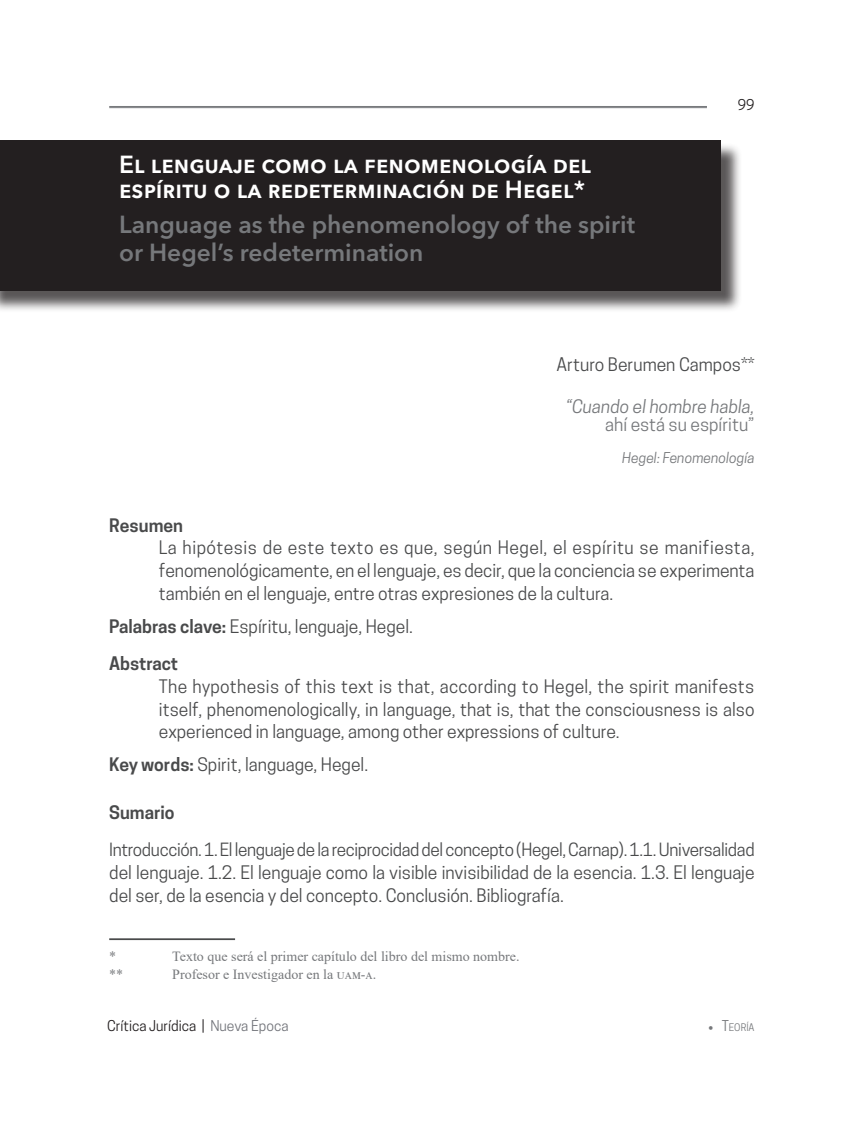
<style>
.page{position:relative;width:844px;height:1141px;background:#fff}
.page>*{position:absolute;margin:0;border:0;box-sizing:border-box;transform-origin:0 0}
.t1{font:600 24.5px/24.5px "Avenir Next LT Pro";color:#fff}
.t2{font:600 24.5px/28px "Avenir Next LT Pro";color:#76787b}
.t3{font:17.5px/22.8px "Cooper Hewitt";color:#494a4b;text-align:justify}
.t4{font:italic 17.5px "Cooper Hewitt";color:#76787b}
.t5{font:17.5px "Cooper Hewitt";color:#76787b}
.t6{font:600 17.5px "Cooper Hewitt";color:#494a4b}
.t7{font:17.15px "Cooper Hewitt";letter-spacing:-.02em;color:#494a4b}
.t8{font:14px "Times New Roman";color:#76787b}
.t9{font:14px "Cooper Hewitt";color:#231f20}
.t10{font:italic 14px "Cooper Hewitt";color:#76787b}
.t11{font:9.8px "Cooper Hewitt";color:#76787b}
.s1{font-weight:600}
.s2{color:#73757b}
.s3{font-family:"Minion Pro";font-size:14px}
.s4{font-size:14px}
</style>
<div class="page">
<hr style="left:109px;top:106px;width:597px;height:1px;background:#76787b">
<hr style="left:109px;top:107px;width:597px;height:1px;background:#76787b">
<div style="left:0;top:142px;width:742px;height:170px;background:#231f20;opacity:.75"></div>
<div style="left:0;top:140px;width:720px;height:151px;background:#231f20"></div>
<hr style="left:109px;top:938px;width:126px;height:2px;background:#494a4b">
<h1 class="t1" style="left:119px;top:152px;width:473px">El lenguaje como la fenomenología del espíritu o la redeterminación de Hegel*</h1>
<h1 class="t2" style="left:119px;top:210px;width:517px">Language as the phenomenology of the spirit or Hegel’s redetermination</h1>
<p class="t9" style="left:737px;top:97px;width:18px">99</p>
<p class="t3" style="left:556px;top:353px;width:199px">Arturo Berumen Campos**</p>
<p class="t4" style="left:565px;top:397px;width:190px">“Cuando el hombre habla,</p>
<p class="t5" style="left:605px;top:414px;width:151px">ahí está su espíritu”</p>
<p class="t10" style="left:622px;top:450px;width:134px">Hegel: Fenomenología</p>
<p class="t6" style="left:109px;top:515px;width:75px">Resumen</p>
<p class="t3" style="left:159px;top:536px;width:597px">La hipótesis de este texto es que, según Hegel, el espíritu se manifiesta, fenomenológicamente, en el lenguaje, es decir, que la conciencia se experimenta también en el lenguaje, entre otras expresiones de la cultura.</p>
<p class="t3" style="left:109px;top:607px;width:305px;line-height:37.6px"><span class="s1">Palabras clave:</span> Espíritu, lenguaje, Hegel.<br><span class="s1">Abstract</span></p>
<p class="t3" style="left:159px;top:675px;width:597px">The hypothesis of this text is that, according to Hegel, the spirit manifests itself, phenomenologically, in language, that is, that the consciousness is also experienced in language, among other expressions of culture.</p>
<p class="t3" style="left:109px;top:753px;width:260px"><span class="s1">Key words:</span> Spirit, language, Hegel.</p>
<p class="t6" style="left:109px;top:802px;width:67px">Sumario</p>
<p class="t7" style="left:109px;top:840px;width:646px">Introducción. 1. El lenguaje de la reciprocidad del concepto (Hegel, Carnap). 1.1. Universalidad</p>
<p class="t3" style="left:109px;top:861px;width:646px">del lenguaje. 1.2. El lenguaje como la visible invisibilidad de la esencia. 1.3. El lenguaje del ser, de la esencia y del concepto. Conclusión. Bibliografía.</p>
<p class="t8" style="left:109px;top:946px;width:8px">*</p>
<p class="t8" style="left:172px;top:946px;width:349px">Texto que será el primer capítulo del libro del mismo nombre.</p>
<p class="t8" style="left:109px;top:964px;width:15px">**</p>
<p class="t8" style="left:172px;top:964px;width:205px">Profesor e Investigador en la UAM-A.</p>
<p class="t9" style="left:107px;top:1017px;width:183px">Crítica Jurídica | <span class="s2">Nueva Época</span></p>
<p class="t11" style="left:707px;top:1021px;width:48px"><span class="s3">•</span> <span class="s4">T</span>EORÍA</p>
</div>
